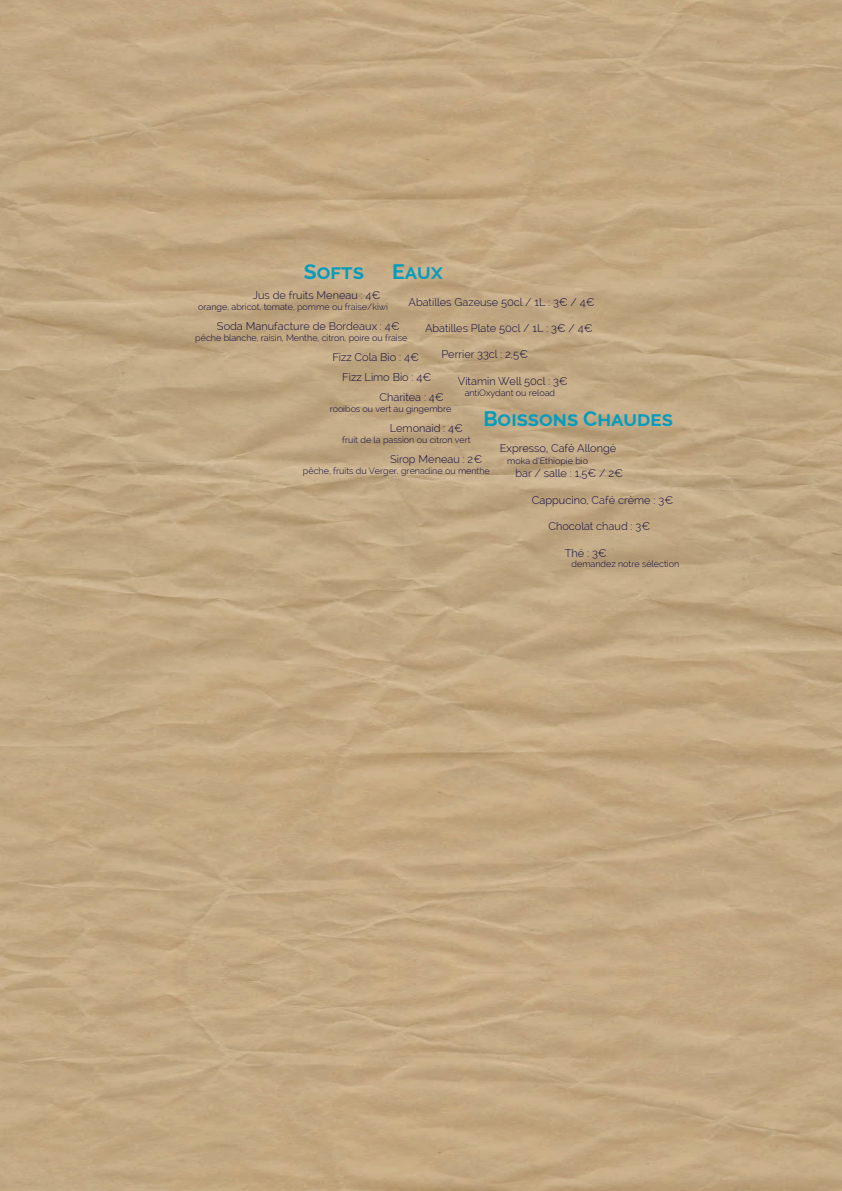
<style>
.page{position:relative;width:842px;height:1191px;background:#fff}
.page>*{position:absolute;margin:0;border:0;box-sizing:border-box;transform-origin:0 0}
.t1{font:700 21px "Raleway";color:#049cbd}
.t2{font:300 11px "Raleway";color:#110a3d}
.t3{font:300 9px "Raleway";color:#110a3d}
</style>
<div class="page">
<img style="left:0;top:0;width:842px;height:972px">
<img style="left:0;top:972px;width:842px;height:219px">
<h1 class="t1" style="left:304px;top:260px;width:62px">Softs</h1>
<p class="t2" style="left:253px;top:289px;width:129px">Jus de fruits Meneau : 4€</p>
<p class="t3" style="left:198px;top:302px;width:191px">orange, abricot, tomate, pomme ou fraise/kiwi</p>
<p class="t2" style="left:217px;top:320px;width:184px">Soda Manufacture de Bordeaux : 4€</p>
<p class="t3" style="left:195px;top:333px;width:214px">pêche blanche, raisin, Menthe, citron, poire ou fraise</p>
<p class="t2" style="left:332px;top:351px;width:88px">Fizz Cola Bio : 4€</p>
<p class="t2" style="left:342px;top:371px;width:91px">Fizz Limo Bio : 4€</p>
<p class="t2" style="left:379px;top:391px;width:66px">Charitea : 4€</p>
<p class="t3" style="left:330px;top:404px;width:123px">rooibos ou vert au gingembre</p>
<p class="t2" style="left:390px;top:422px;width:75px">Lemonaid : 4€</p>
<p class="t3" style="left:342px;top:435px;width:130px">fruit de la passion ou citron vert</p>
<p class="t2" style="left:390px;top:453px;width:94px">Sirop Meneau : 2€</p>
<p class="t3" style="left:303px;top:466px;width:188px">pêche, fruits du Verger, grenadine ou menthe</p>
<h1 class="t1" style="left:392px;top:260px;width:52px">Eaux</h1>
<p class="t2" style="left:409px;top:295px;width:188px">Abatilles Gazeuse 50cl / 1L : 3€ / 4€</p>
<p class="t2" style="left:425px;top:322px;width:169px">Abatilles Plate 50cl / 1L : 3€ / 4€</p>
<p class="t2" style="left:441px;top:348px;width:88px">Perrier 33cl : 2,5€</p>
<p class="t2" style="left:458px;top:374px;width:111px">Vitamin Well 50cl : 3€</p>
<p class="t3" style="left:465px;top:387px;width:92px">antiOxydant ou reload</p>
<h1 class="t1" style="left:483px;top:406px;width:191px">Boissons Chaudes</h1>
<p class="t2" style="left:500px;top:442px;width:118px">Expresso, Café Allongé</p>
<p class="t3" style="left:507px;top:456px;width:82px">moka d’Ethiopie bio</p>
<p class="t2" style="left:515px;top:467px;width:109px">bar / salle : 1,5€ / 2€</p>
<p class="t2" style="left:532px;top:493px;width:143px">Cappucino, Café crème : 3€</p>
<p class="t2" style="left:548px;top:520px;width:103px">Chocolat chaud : 3€</p>
<p class="t2" style="left:565px;top:546px;width:43px">Thé : 3€</p>
<p class="t3" style="left:572px;top:559px;width:109px">demandez notre sélection</p>
</div>
